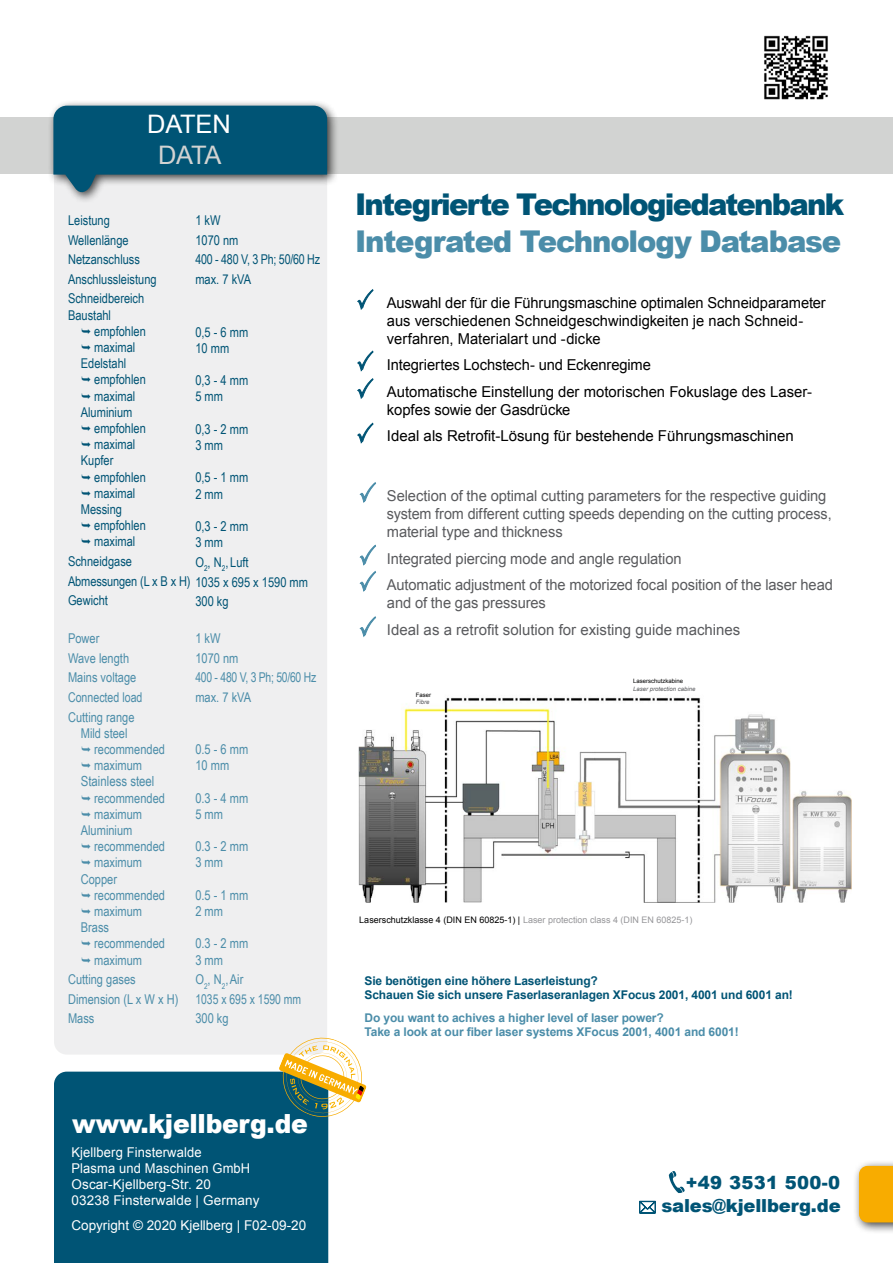
<style>
.page{position:relative;width:893px;height:1263px;background:#fff}
.page>*{position:absolute;margin:0;border:0;box-sizing:border-box;transform-origin:0 0}
.t1{font:900 30px "Arial";letter-spacing:-.06em;color:#005475}
.t2{font:900 30px "Arial";letter-spacing:-.04em;color:#4b8da9}
.t3{font:900 26.4px "Arial";letter-spacing:-.01em;color:#fff;scale:.95 1}
.t4{font:25.5px "Arial";letter-spacing:-.01em;color:#fff}
.t5{font:25.5px "Arial";color:#d2d3d2}
.t6{font:900 18px/23.4px "Arial";letter-spacing:-.01em;color:#005475;text-align:right}
.t7{font:15px/18px "Arial";letter-spacing:-.005em;color:#595a5d}
.t8{font:15px/18px "Arial";color:#000}
.t9{font:13.95px "Arial Narrow";color:#4b8da9}
.t10{font:13.5px/19.6px "Arial Narrow";color:#005475}
.t11{font:13.5px/19.6px "Arial Narrow";color:#4b8da9}
.t12{font:13.5px/16.2px "Arial";letter-spacing:.01em;color:#fff;scale:.96 1}
.t13{font:13.5px/19.6px "Arial Narrow";letter-spacing:-.02em;color:#005475}
.t14{font:13.5px/19.6px "Arial Narrow";letter-spacing:-.02em;color:#4b8da9}
.t15{font:13.5px "Arial";letter-spacing:.01em;color:#fff}
.t16{font:700 12px/14.4px "Arial";letter-spacing:-.01em;color:#005475}
.t17{font:700 12px/14.4px "Arial";letter-spacing:-.01em;color:#4b8da9}
.t18{font:9px "Arial";color:#969699}
.t19{font:italic 6px "Arial";color:#595a5d}
.t20{font:6px "Arial";color:#000}
.s1{color:#000}
</style>
<div class="page">
<div style="left:54px;top:204px;width:273px;height:850px;background:#efeff0"></div>
<div style="left:0;top:117px;width:893px;height:57px;background:#d2d3d2"></div>
<div style="left:47px;top:100px;width:293px;height:104px;background:#000;opacity:.75"></div>
<svg style="left:53px;top:106px;width:274px;height:89px;background:#2d6e88"></svg>
<img style="left:764px;top:35px;width:64px;height:65px">
<div style="left:54px;top:1071px;width:274px;height:192px;background:#005475"></div>
<svg style="left:357px;top:350px;width:17px;height:22px"></svg>
<svg style="left:357px;top:378px;width:17px;height:21px"></svg>
<svg style="left:357px;top:422px;width:17px;height:22px"></svg>
<svg style="left:357px;top:289px;width:17px;height:21px"></svg>
<svg style="left:279px;top:1033px;width:88px;height:88px"></svg>
<svg style="left:359px;top:544px;width:17px;height:48px"></svg>
<svg style="left:359px;top:616px;width:17px;height:21px"></svg>
<svg style="left:359px;top:482px;width:17px;height:21px"></svg>
<img style="left:359px;top:697px;width:493px;height:205px">
<svg style="left:639px;top:1201px;width:17px;height:12px"></svg>
<div style="left:853px;top:1160px;width:40px;height:74px;background:#000;opacity:.75"></div>
<div style="left:859px;top:1166px;width:34px;height:56px;background:#f8ac00"></div>
<svg style="left:669px;top:1171px;width:16px;height:22px"></svg>
<svg style="left:82px;top:328px;width:8px;height:6px"></svg>
<svg style="left:82px;top:344px;width:8px;height:6px"></svg>
<svg style="left:82px;top:377px;width:8px;height:5px"></svg>
<svg style="left:82px;top:393px;width:8px;height:6px"></svg>
<svg style="left:82px;top:425px;width:8px;height:6px"></svg>
<svg style="left:82px;top:442px;width:8px;height:5px"></svg>
<svg style="left:82px;top:474px;width:8px;height:6px"></svg>
<svg style="left:82px;top:490px;width:8px;height:6px"></svg>
<svg style="left:82px;top:523px;width:8px;height:5px"></svg>
<svg style="left:82px;top:539px;width:8px;height:5px"></svg>
<svg style="left:82px;top:746px;width:8px;height:6px"></svg>
<svg style="left:82px;top:762px;width:8px;height:6px"></svg>
<svg style="left:82px;top:795px;width:8px;height:5px"></svg>
<svg style="left:82px;top:811px;width:8px;height:6px"></svg>
<svg style="left:82px;top:843px;width:8px;height:6px"></svg>
<svg style="left:82px;top:860px;width:8px;height:5px"></svg>
<svg style="left:82px;top:892px;width:8px;height:6px"></svg>
<svg style="left:82px;top:908px;width:8px;height:6px"></svg>
<svg style="left:82px;top:941px;width:8px;height:5px"></svg>
<svg style="left:82px;top:957px;width:8px;height:5px"></svg>
<h3 class="t4" style="left:147px;top:107px;width:85px">DATEN</h3>
<h3 class="t5" style="left:158px;top:138px;width:65px">DATA</h3>
<h1 class="t1" style="left:355px;top:183px;width:491px">Integrierte Technologiedatenbank</h1>
<p class="t13" style="left:195px;top:210px;width:126px">1 kW<br>1070 nm<br>400 - 480 V, 3 Ph; 50/60 Hz max. 7 kVA</p>
<p class="t10" style="left:68px;top:210px;width:43px">Leistung</p>
<h1 class="t2" style="left:355px;top:219px;width:488px">Integrated Technology Database</h1>
<p class="t10" style="left:68px;top:229px;width:90px">Wellenlänge<br>Netzanschluss<br>Anschlussleistung<br>Schneidbereich</p>
<p class="t10" style="left:68px;top:305px;width:45px">Baustahl</p>
<p class="t10" style="left:94px;top:321px;width:53px">empfohlen</p>
<p class="t10" style="left:94px;top:337px;width:43px">maximal</p>
<p class="t10" style="left:81px;top:353px;width:47px">Edelstahl</p>
<p class="t10" style="left:94px;top:369px;width:53px">empfohlen</p>
<p class="t10" style="left:94px;top:386px;width:43px">maximal</p>
<p class="t10" style="left:81px;top:402px;width:53px">Aluminium</p>
<p class="t10" style="left:94px;top:418px;width:53px">empfohlen</p>
<p class="t10" style="left:94px;top:434px;width:43px">maximal</p>
<p class="t10" style="left:81px;top:450px;width:34px">Kupfer</p>
<p class="t10" style="left:94px;top:467px;width:53px">empfohlen</p>
<p class="t10" style="left:94px;top:483px;width:43px">maximal</p>
<p class="t10" style="left:81px;top:499px;width:43px">Messing</p>
<p class="t10" style="left:94px;top:515px;width:53px">empfohlen</p>
<p class="t10" style="left:94px;top:531px;width:43px">maximal</p>
<p class="t10" style="left:68px;top:551px;width:241px">Schneidgase<br>Abmessungen (L x B x H) 1035 x 695 x 1590 mm<br>Gewicht</p>
<p class="t8" style="left:387px;top:294px;width:440px">Auswahl der für die Führungsmaschine optimalen Schneidparameter aus verschiedenen Schneidgeschwindigkeiten je nach Schneid&shy;verfahren, Materialart und -dicke</p>
<p class="t8" style="left:387px;top:352px;width:426px;line-height:26.5px">Integriertes Lochstech- und Eckenregime<br>Automatische Einstellung der motorischen Fokuslage des Laser-</p>
<p class="t8" style="left:387px;top:396px;width:408px;line-height:26.5px">kopfes sowie der Gasdrücke<br>Ideal als Retrofit-Lösung für bestehende Führungsmaschinen</p>
<p class="t10" style="left:195px;top:323px;width:54px;line-height:16.2px">0,5 - 6 mm<br>10 mm</p>
<p class="t10" style="left:195px;top:372px;width:54px;line-height:16.2px">0,3 - 4 mm<br>5 mm</p>
<p class="t10" style="left:195px;top:420px;width:54px;line-height:16.2px">0,3 - 2 mm<br>3 mm</p>
<p class="t10" style="left:195px;top:469px;width:54px;line-height:16.2px">0,5 - 1 mm<br>2 mm</p>
<p class="t10" style="left:195px;top:518px;width:54px;line-height:16.2px">0,3 - 2 mm<br>3 mm</p>
<p class="t10" style="left:195px;top:552px;width:55px">O<sub>2</sub>, N<sub>2</sub>, Luft</p>
<p class="t10" style="left:195px;top:591px;width:35px">300 kg</p>
<p class="t7" style="left:387px;top:487px;width:446px">Selection of the optimal cutting parameters for the respective guiding system from different cutting speeds depending on the cutting process, material type and thickness</p>
<p class="t7" style="left:387px;top:545px;width:447px;line-height:26.5px">Integrated piercing mode and angle regulation<br>Automatic adjustment of the motorized focal position of the laser head</p>
<p class="t7" style="left:387px;top:590px;width:355px;line-height:26.5px">and of the gas pressures<br>Ideal as a retrofit solution for existing guide machines</p>
<p class="t14" style="left:195px;top:628px;width:122px">1 kW<br>1070 nm<br>400 - 480 V, 3 Ph; 50/60 Hz max. 7 kVA</p>
<p class="t11" style="left:68px;top:628px;width:76px">Power<br>Wave length<br>Mains voltage<br>Connected load<br>Cutting range</p>
<p class="t11" style="left:94px;top:724px;width:72px;line-height:16.2px;text-indent:-13px">Mild steel recommended maximum</p>
<p class="t9" style="left:81px;top:771px;width:75px">Stainless steel</p>
<p class="t11" style="left:94px;top:787px;width:72px">recommended</p>
<p class="t11" style="left:94px;top:804px;width:49px">maximum</p>
<p class="t11" style="left:81px;top:820px;width:53px">Aluminium</p>
<p class="t11" style="left:94px;top:836px;width:72px">recommended</p>
<p class="t11" style="left:94px;top:852px;width:49px">maximum</p>
<p class="t11" style="left:81px;top:868px;width:38px">Copper</p>
<p class="t11" style="left:94px;top:885px;width:72px">recommended</p>
<p class="t11" style="left:94px;top:901px;width:49px">maximum</p>
<p class="t11" style="left:81px;top:917px;width:30px">Brass</p>
<p class="t11" style="left:94px;top:933px;width:72px">recommended</p>
<p class="t11" style="left:94px;top:949px;width:49px">maximum</p>
<p class="t11" style="left:68px;top:969px;width:112px">Cutting gases<br>Dimension (L x W x H)<br>Mass</p>
<p class="t20" style="left:633px;top:677px;width:52px">Laserschutzkabine</p>
<p class="t19" style="left:633px;top:684px;width:64px">Laser protection cabine</p>
<p class="t20" style="left:416px;top:691px;width:17px">Faser</p>
<p class="t19" style="left:416px;top:698px;width:15px">Fibre</p>
<p class="t11" style="left:195px;top:741px;width:54px;line-height:16.2px">0.5 - 6 mm<br>10 mm</p>
<p class="t11" style="left:195px;top:789px;width:54px;line-height:16.2px">0.3 - 4 mm<br>5 mm</p>
<p class="t11" style="left:195px;top:838px;width:54px;line-height:16.2px">0.3 - 2 mm<br>3 mm</p>
<p class="t11" style="left:195px;top:886px;width:54px;line-height:16.2px">0.5 - 1 mm<br>2 mm</p>
<p class="t11" style="left:195px;top:935px;width:54px;line-height:16.2px">0.3 - 2 mm<br>3 mm</p>
<p class="t11" style="left:195px;top:969px;width:107px">O<sub>2</sub>, N<sub>2</sub>,Air<br>1035 x 695 x 1590 mm<br>300 kg</p>
<p class="t16" style="left:365px;top:974px;width:430px">Sie benötigen eine höhere Laserleistung?<br>Schauen Sie sich unsere Faserlaseranlagen XFocus 2001, 4001 und 6001 an!</p>
<p class="t18" style="left:359px;top:914px;width:335px"><span class="s1">Laserschutzklasse 4 (DIN EN 60825-1) |</span> Laser protection class 4 (DIN EN 60825-1)</p>
<p class="t17" style="left:365px;top:1011px;width:376px">Do you want to achives a higher level of laser power?<br>Take a look at our fiber laser systems XFocus 2001, 4001 and 6001!</p>
<h2 class="t3" style="left:72px;top:1104px;width:249px">www.kjellberg.de</h2>
<p class="t12" style="left:71px;top:1144px;width:197px">Kjellberg Finsterwalde<br>Plasma und Maschinen GmbH<br>Oscar-Kjellberg-Str. 20<br>03238 Finsterwalde | Germany</p>
<p class="t15" style="left:71px;top:1216px;width:236px">Copyright © 2020 Kjellberg | F02-09-20</p>
<p class="t6" style="left:661px;top:1170px;width:181px">+49 3531 500-0 sales@kjellberg.de</p>
</div>
